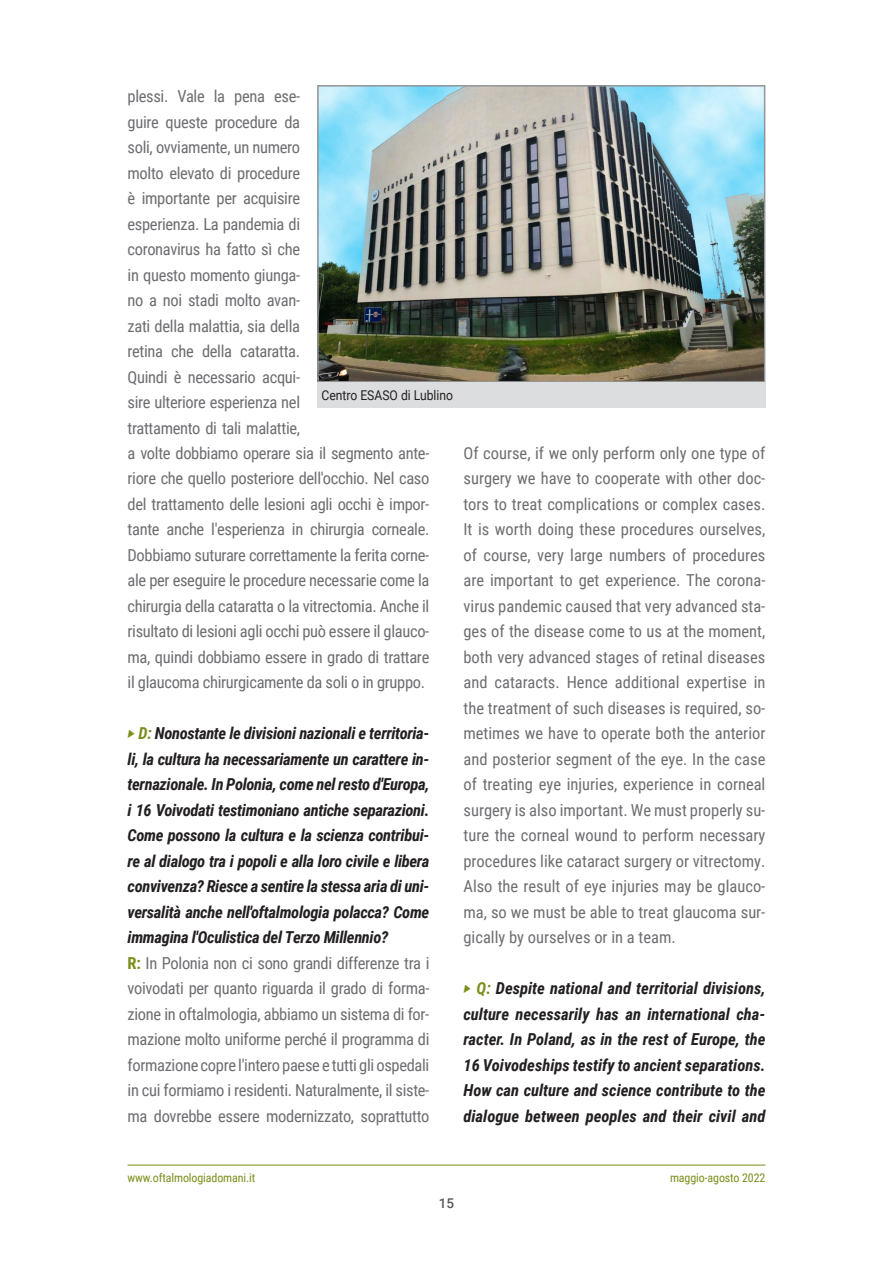
<style>
.page{position:relative;width:893px;height:1263px;background:#fff}
.page>*{position:absolute;margin:0;border:0;box-sizing:border-box;transform-origin:0 0}
.t1{font:16.5px/25.5px "Roboto Condensed";letter-spacing:-.02em;color:#6c6d70}
.t2{font:italic 700 16.5px/25.5px "Roboto Condensed";letter-spacing:-.02em;color:#231f20}
.t3{font:13.5px "Roboto";color:#231f20;scale:.9 1}
.t4{font:500 13.5px "Roboto";color:#57585a}
.t5{font:12px "Roboto Condensed";letter-spacing:-.01em;color:#7a8f1c}
.s1{color:#7a8f1c}
.s2{font-style:normal;color:#7a8f1c}
.s3{font-weight:400;font-style:normal;color:#6c6d70}
</style>
<div class="page">
<hr style="left:128px;top:1165px;width:637px;height:1px;background:#7a8f1c">
<img style="left:320px;top:88px;width:442px;height:292px">
<div style="left:317px;top:85px;width:448px;height:298px;border:2px solid #939598"></div>
<div style="left:317px;top:383px;width:448px;height:25px;background:#dcdddf"></div>
<p class="t1" style="left:128px;top:83px;width:303px">plessi. Vale la pena ese-<br>guire queste procedure da<br>soli, ovviamente, un numero<br>molto elevato di procedure<br>è importante per acquisire<br>esperienza. La pandemia di<br>coronavirus ha fatto sì che<br>in questo momento giunga-<br>no a noi stadi molto avan-<br>zati della malattia, sia della<br>retina che della cataratta.<br>Quindi è necessario acqui-<br>sire ulteriore esperienza nel<br>trattamento di tali malattie,<br>a volte dobbiamo operare sia il segmento ante&shy;riore che quello posteriore dell'occhio. Nel caso del trattamento delle lesioni agli occhi è impor&shy;tante anche l'esperienza in chirurgia corneale.<br>Dobbiamo suturare correttamente la ferita corne&shy;ale per eseguire le procedure necessarie come la chirurgia della cataratta o la vitrectomia. Anche il risultato di lesioni agli occhi può essere il glauco&shy;ma, quindi dobbiamo essere in grado di trattare il glaucoma chirurgicamente da soli o in gruppo.</p>
<p class="t2" style="left:128px;top:720px;width:303px"><span class="s1">‣ D:</span> Nonostante le divisioni nazionali e territoria&shy;li, la cultura ha necessariamente un carattere in&shy;ternazionale. In Polonia, come nel resto d'Europa, i 16 Voivodati testimoniano antiche separazioni.<br>Come possono la cultura e la scienza contribui&shy;re al dialogo tra i popoli e alla loro civile e libera convivenza? Riesce a sentire la stessa aria di uni&shy;versalità anche nell'oftalmologia polacca? Come immagina l'Oculistica del Terzo Millennio?<br><span class="s2">R:</span> <span class="s3">In Polonia non ci sono grandi differenze tra i voivodati per quanto riguarda il grado di forma&shy;zione in oftalmologia, abbiamo un sistema di for&shy;mazione molto uniforme perché il programma di formazione copre l'intero paese e tutti gli ospedali in cui formiamo i residenti. Naturalmente, il siste&shy;ma dovrebbe essere modernizzato, soprattutto</span></p>
<p class="t3" style="left:321px;top:386px;width:148px">Centro ESASO di Lublino</p>
<p class="t1" style="left:463px;top:440px;width:303px;text-align:justify">Of course, if we only perform only one type of surgery we have to cooperate with other doc&shy;tors to treat complications or complex cases.<br>It is worth doing these procedures ourselves, of course, very large numbers of procedures are important to get experience. The corona&shy;virus pandemic caused that very advanced sta&shy;ges of the disease come to us at the moment, both very advanced stages of retinal diseases and cataracts. Hence additional expertise in the treatment of such diseases is required, so&shy;metimes we have to operate both the anterior and posterior segment of the eye. In the case of treating eye injuries, experience in corneal surgery is also important. We must properly su&shy;ture the corneal wound to perform necessary procedures like cataract surgery or vitrectomy.<br>Also the result of eye injuries may be glauco&shy;ma, so we must be able to treat glaucoma sur&shy;gically by ourselves or in a team.</p>
<p class="t2" style="left:463px;top:975px;width:303px;text-align:justify"><span class="s1">‣ Q:</span> Despite national and territorial divisions, culture necessarily has an international cha&shy;racter. In Poland, as in the rest of Europe, the 16 Voivodeships testify to ancient separations.<br>How can culture and science contribute to the dialogue between peoples and their civil and</p>
<p class="t5" style="left:128px;top:1169px;width:129px">www.oftalmologiadomani.it</p>
<p class="t5" style="left:670px;top:1169px;width:97px">maggio-agosto 2022</p>
<p class="t4" style="left:439px;top:1194px;width:17px">15</p>
</div>
